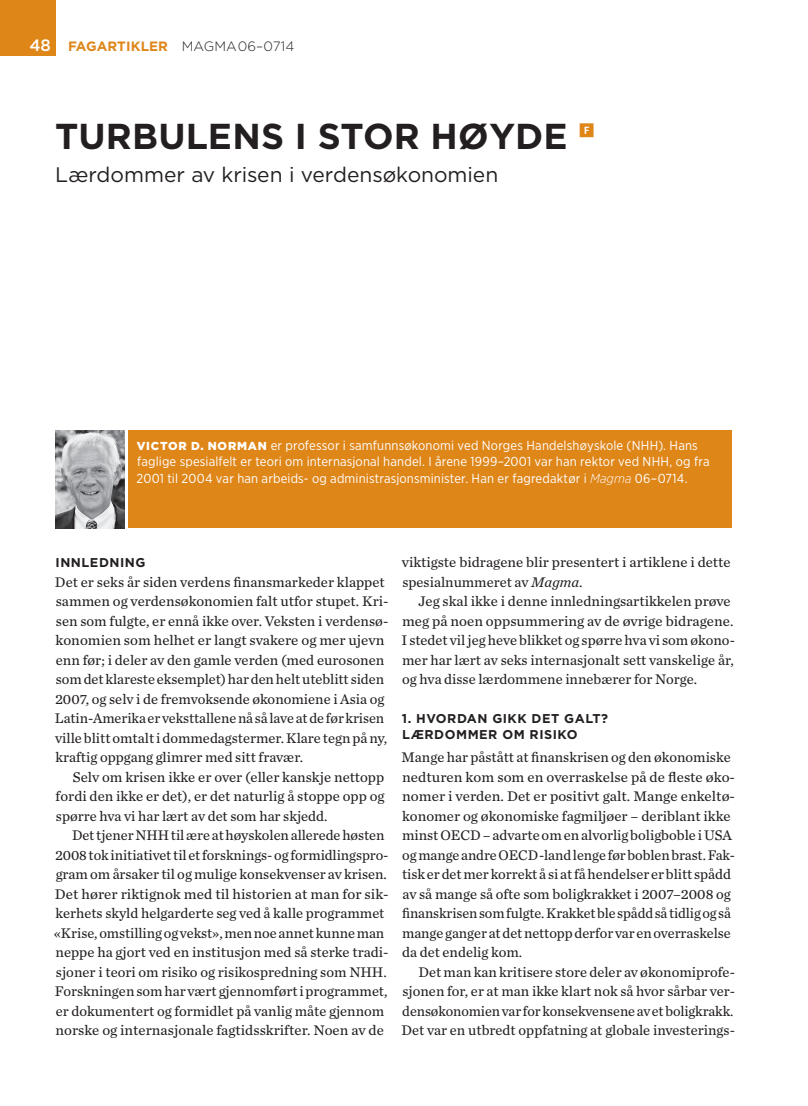
<style>
.page{position:relative;width:808px;height:1106px;background:#fff}
.page>*{position:absolute;margin:0;border:0;box-sizing:border-box;transform-origin:0 0}
.t1{font:700 36px "Gotham";letter-spacing:.005em;color:#231f20}
.t2{font:21px "Gotham";color:#231f20}
.t3{font:14.55px/19.5px "Chronicle Text G2";color:#231f20}
.t4{font:300 13.5px "Gotham";letter-spacing:.005em;color:#231f20}
.t5{font:13.05px/16.8px "Gotham Narrow";letter-spacing:.01em;color:#fff}
.t6{font:700 12.75px/15.8px "Gotham";letter-spacing:.04em;color:#231f20}
.s1{font-weight:500;font-size:16.5px;color:#fff}
.s2{font-weight:700;color:#df8619}
.s3{font-family:"Gotham";font-weight:900;font-size:11.55px}
.s4{font-weight:300;font-style:italic}
.s5{font-style:italic}
</style>
<div class="page">
<div style="left:0;top:0;width:55px;height:55px;background:#df8619"></div>
<div style="left:128px;top:430px;width:603px;height:98px;background:#df8619"></div>
<img style="left:55px;top:430px;width:70px;height:98px">
<p class="t4" style="left:29px;top:38px;width:267px"><span class="s1">48</span> <span class="s2">FAGARTIKLER</span> MAGMA 06–0714</p>
<h1 class="t1" style="left:55px;top:113px;width:541px">TURBULENS I STOR HØYDE <sup>F</sup></h1>
<h2 class="t2" style="left:55px;top:161px;width:444px">Lærdommer av krisen i verdensøkonomien</h2>
<p class="t5" style="left:137px;top:436px;width:575px"><span class="s3">VICTOR D. NORMAN</span> er professor i samfunnsøkonomi ved Norges Handelshøyskole (NHH). Hans faglige spesialfelt er teori om internasjonal handel. I årene 1999–2001 var han rektor ved NHH, og fra<br>2001 til 2004 var han arbeids- og administrasjonsminister. Han er fagredaktør i <span class="s4">Magma</span> 06–0714.</p>
<p class="t6" style="left:56px;top:554px;width:91px">INNLEDNING</p>
<p class="t3" style="left:55px;top:571px;width:335px">Det er seks år siden verdens finansmarkeder klappet sammen og verdensøkonomien falt utfor stupet. Kri&shy;sen som fulgte, er ennå ikke over. Veksten i verdensø&shy;konomien som helhet er langt svakere og mer ujevn enn før; i deler av den gamle verden (med eurosonen som det klareste eksemplet) har den helt uteblitt siden 2007, og selv i de fremvoksende økonomiene i Asia og Latin-Amerika er veksttallene nå så lave at de før krisen ville blitt omtalt i dommedagstermer. Klare tegn på ny, kraftig oppgang glimrer med sitt fravær.</p>
<p class="t3" style="left:56px;top:766px;width:330px;text-align:justify;text-indent:17px">Selv om krisen ikke er over (eller kanskje nettopp fordi den ikke er det), er det naturlig å stoppe opp og spørre hva vi har lært av det som har skjedd.</p>
<p class="t3" style="left:54px;top:825px;width:336px;text-indent:18px">Det tjener NHH til ære at høyskolen allerede høsten 2008 tok initiativet til et forsknings- og formidlingspro&shy;gram om årsaker til og mulige konsekvenser av krisen.<br>Det hører riktignok med til historien at man for sik&shy;kerhets skyld helgarderte seg ved å kalle programmet «Krise, omstilling og vekst», men noe annet kunne man neppe ha gjort ved en institusjon med så sterke tradi&shy;sjoner i teori om risiko og risikospredning som NHH.<br>Forskningen som har vært gjennomført i programmet, er dokumentert og formidlet på vanlig måte gjennom norske og internasjonale fagtidsskrifter. Noen av de</p>
<p class="t3" style="left:402px;top:552px;width:330px">viktigste bidragene blir presentert i artiklene i dette spesialnummeret av <span class="s5">Magma</span>.</p>
<p class="t3" style="left:401px;top:591px;width:335px;text-indent:17px">Jeg skal ikke i denne innledningsartikkelen prøve meg på noen oppsummering av de øvrige bidragene.<br>I stedet vil jeg heve blikket og spørre hva vi som økono&shy;mer har lært av seks internasjonalt sett vanskelige år, og hva disse lærdommene innebærer for Norge.</p>
<p class="t6" style="left:402px;top:710px;width:208px">1. HVORDAN GIKK DET GALT?<br>LÆRDOMMER OM RISIKO</p>
<p class="t3" style="left:402px;top:747px;width:335px">Mange har påstått at finanskrisen og den økonomiske nedturen kom som en overraskelse på de fleste øko&shy;nomer i verden. Det er positivt galt. Mange enkeltø&shy;konomer og økonomiske fagmiljøer – deriblant ikke minst OECD – advarte om en alvorlig boligboble i USA og mange andre OECD-land lenge før boblen brast. Fak&shy;tisk er det mer korrekt å si at få hendelser er blitt spådd av så mange så ofte som boligkrakket i 2007–2008 og finanskrisen som fulgte. Krakket ble spådd så tidlig og så mange ganger at det nettopp derfor var en overraskelse da det endelig kom.</p>
<p class="t3" style="left:402px;top:961px;width:335px;text-align:justify;text-indent:17px">Det man kan kritisere store deler av økonomiprofe&shy;sjonen for, er at man ikke klart nok så hvor sårbar ver&shy;densøkonomien var for konsekvensene av et boligkrakk.<br>Det var en utbredt oppfatning at globale investerings-</p>
</div>
